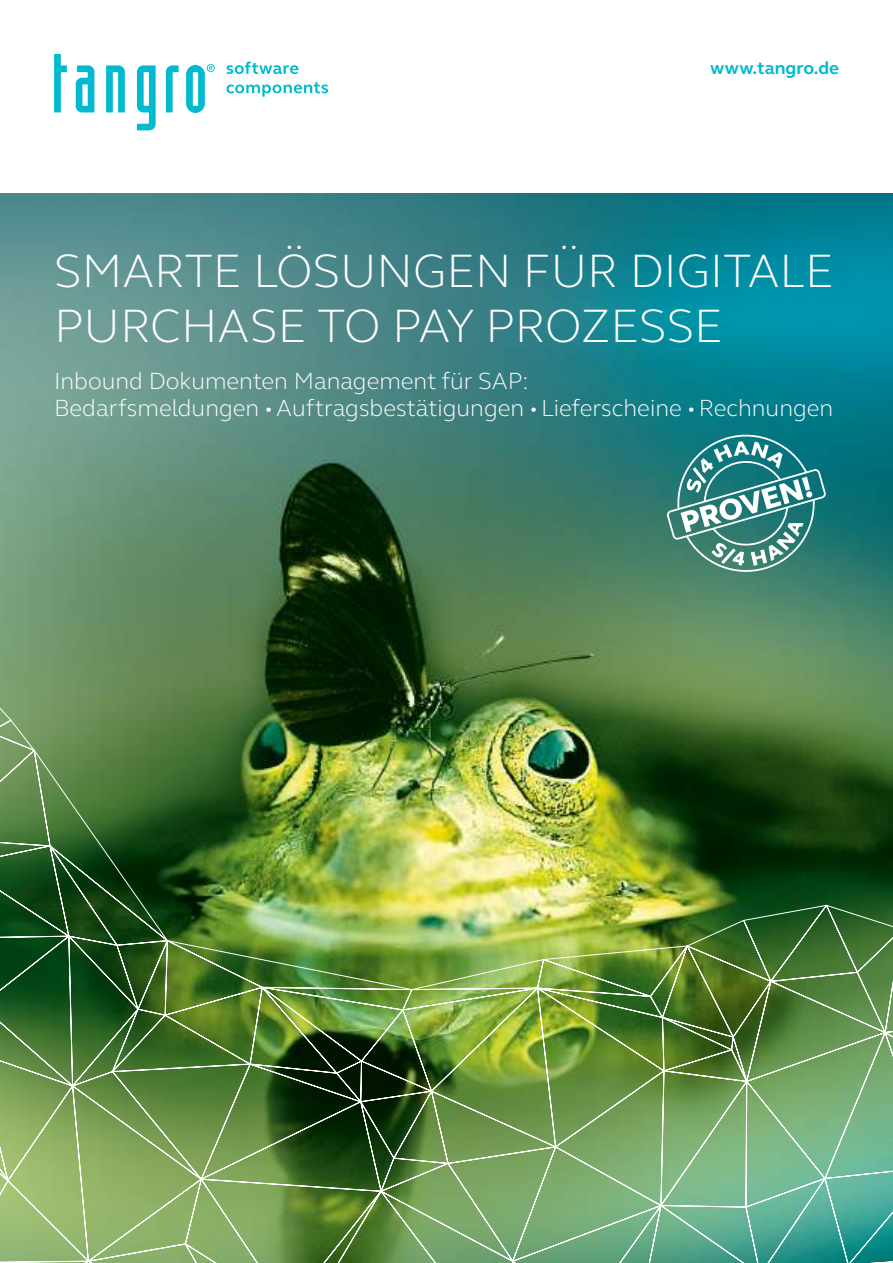
<style>
.page{position:relative;width:893px;height:1263px;background:#fff}
.page>*{position:absolute;margin:0;border:0;box-sizing:border-box;transform-origin:0 0}
.t1{font:300 48px/55.5px "FS Elliot";color:#fff}
.t2{font:300 24px/27px "FS Elliot";color:#fff}
.t3{font:700 18px "FS Elliot";color:#00bad0}
.s1{font-size:15px}
</style>
<div class="page">
<img style="left:0;top:193px;width:893px;height:196px">
<img style="left:0;top:389px;width:893px;height:874px">
<svg style="left:54px;top:54px;width:13px;height:58px"></svg>
<svg style="left:76px;top:65px;width:18px;height:47px"></svg>
<svg style="left:106px;top:65px;width:19px;height:47px"></svg>
<svg style="left:137px;top:65px;width:19px;height:65px"></svg>
<svg style="left:166px;top:65px;width:13px;height:47px"></svg>
<svg style="left:186px;top:64px;width:29px;height:49px"></svg>
<svg style="left:226px;top:62px;width:72px;height:12px"></svg>
<svg style="left:226px;top:82px;width:102px;height:15px"></svg>
<svg style="left:666px;top:428px;width:160px;height:145px"></svg>
<p class="t3" style="left:710px;top:56px;width:131px">www.tangro.de</p>
<h1 class="t1" style="left:54px;top:241px;width:781px">SMARTE LÖSUNGEN FÜR DIGITALE<br>PURCHASE TO PAY PROZESSE</h1>
<p class="t2" style="left:54px;top:366px;width:781px">Inbound Dokumenten Management für SAP:<br>Bedarfsmeldungen <span class="s1">•</span> Auftragsbestätigungen <span class="s1">•</span> Lieferscheine <span class="s1">•</span> Rechnungen</p>
</div>
